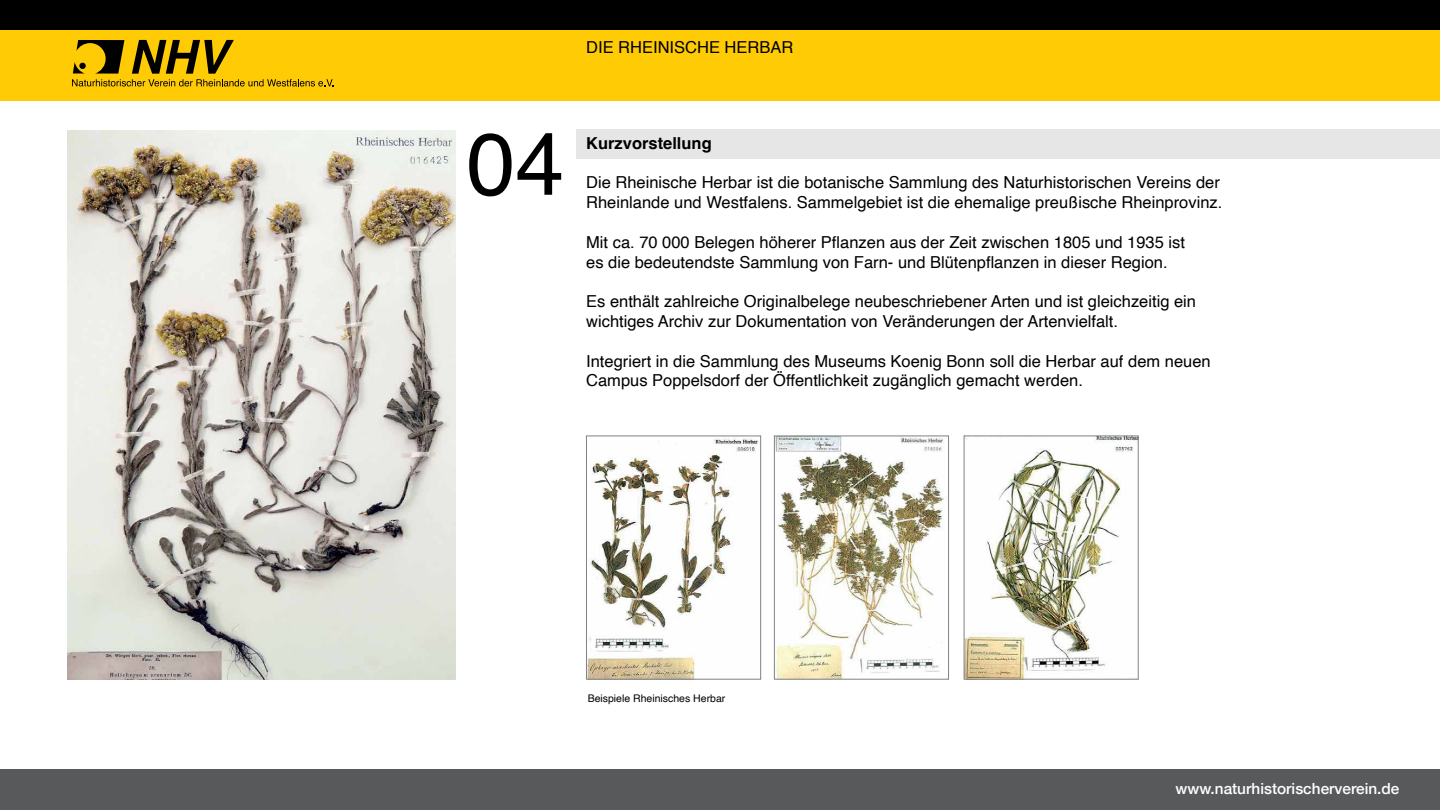
<style>
.page{position:relative;width:1440px;height:810px;background:#fff}
.page>*{position:absolute;margin:0;border:0;box-sizing:border-box;transform-origin:0 0}
.t1{font:87.75px "Helvetica";color:#000}
.t2{font:16.5px/19.8px "Helvetica";color:#000}
.t3{font:700 16.5px "Helvetica";color:#000}
.t4{font:500 15.38px "Helvetica Neue";color:#fff}
.t5{font:10.5px "Helvetica";color:#000}
</style>
<div class="page">
<img style="left:68px;top:130px;width:388px;height:549px">
<div style="left:0;top:770px;width:1440px;height:40px;background:#58595b"></div>
<div style="left:0;top:0;width:1440px;height:39px;background:#000"></div>
<div style="left:0;top:30px;width:1440px;height:70px;background:#ffcb05"></div>
<svg style="left:72px;top:40px;width:262px;height:47px"></svg>
<div style="left:577px;top:129px;width:863px;height:29px;background:#e6e6e6"></div>
<img style="left:588px;top:438px;width:170px;height:239px">
<div style="left:586px;top:436px;width:175px;height:243px;border:1px solid #808285"></div>
<img style="left:776px;top:438px;width:168px;height:239px">
<div style="left:774px;top:436px;width:175px;height:243px;border:1px solid #808285"></div>
<img style="left:966px;top:438px;width:171px;height:239px">
<div style="left:964px;top:436px;width:175px;height:243px;border:1px solid #808285"></div>
<p class="t2" style="left:586px;top:38px;width:209px">DIE RHEINISCHE HERBAR</p>
<h1 class="t1" style="left:466px;top:96px;width:99px">04</h1>
<p class="t3" style="left:586px;top:133px;width:127px">Kurzvorstellung</p>
<p class="t2" style="left:586px;top:173px;width:638px">Die Rheinische Herbar ist die botanische Sammlung des Naturhistorischen Vereins der<br>Rheinlande und Westfalens. Sammelgebiet ist die ehemalige preußische Rheinprovinz.</p>
<p class="t2" style="left:586px;top:233px;width:600px">Mit ca. 70 000 Belegen höherer Pflanzen aus der Zeit zwischen 1805 und 1935 ist es die bedeutendste Sammlung von Farn- und Blütenpflanzen in dieser Region.</p>
<p class="t2" style="left:586px;top:292px;width:611px">Es enthält zahlreiche Originalbelege neubeschriebener Arten und ist gleichzeitig ein wichtiges Archiv zur Dokumentation von Veränderungen der Artenvielfalt.</p>
<p class="t2" style="left:586px;top:351px;width:626px">Integriert in die Sammlung des Museums Koenig Bonn soll die Herbar auf dem neuen<br>Campus Poppelsdorf der Öffentlichkeit zugänglich gemacht werden.</p>
<p class="t5" style="left:588px;top:691px;width:139px">Beispiele Rheinisches Herbar</p>
<p class="t4" style="left:1176px;top:777px;width:225px">www.naturhistorischerverein.de</p>
</div>
